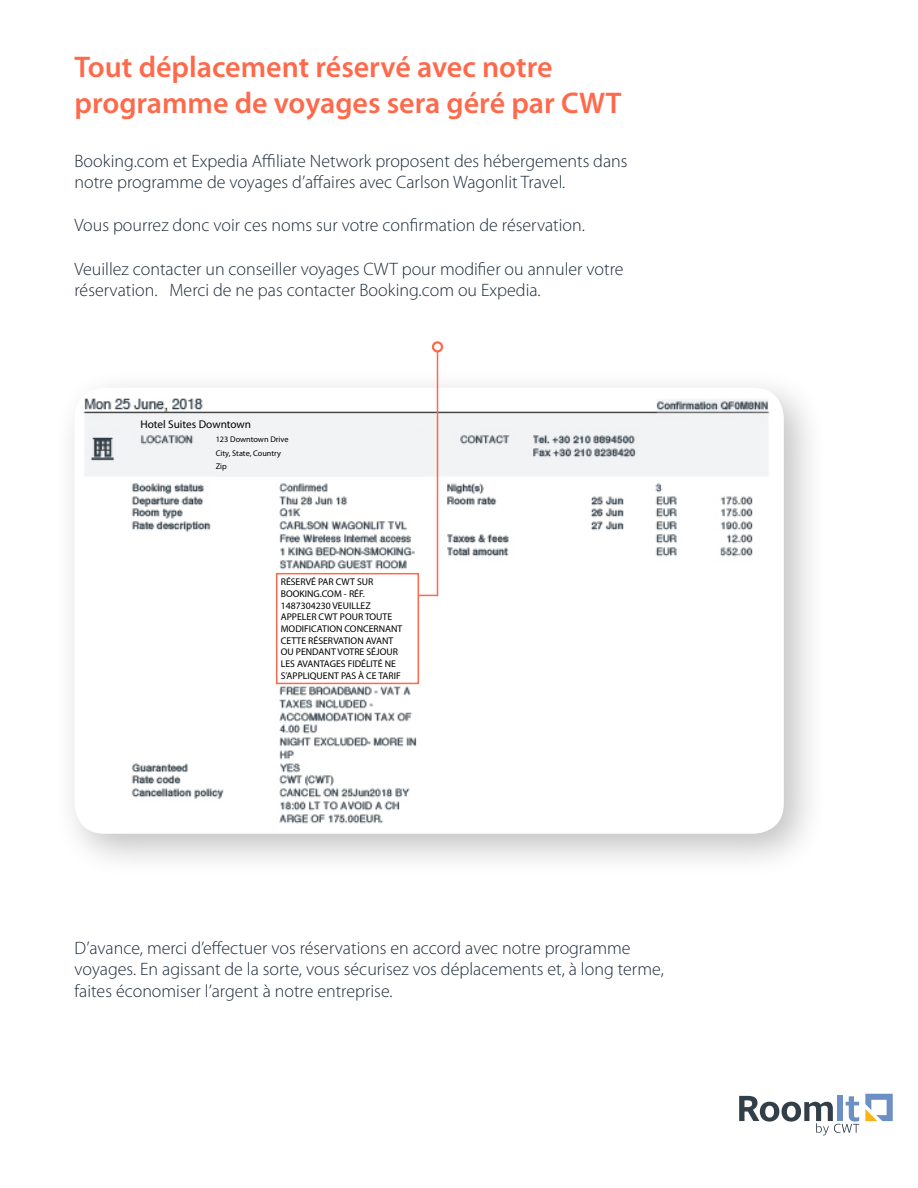
<style>
.page{position:relative;width:918px;height:1188px;background:#fff}
.page>*{position:absolute;margin:0;border:0;box-sizing:border-box;transform-origin:0 0}
.t1{font:600 30px/36px "Myriad Pro";color:#ff694b}
.t2{font:300 18px/21.6px "Myriad Pro";color:#1c2b39}
.t3{font:11.25px "Myriad Pro";color:#000}
.t4{font:9.75px/11.7px "Myriad Pro";color:#000}
.t5{font:8.25px/13.5px "Myriad Pro";color:#000}
</style>
<div class="page">
<div style="left:53px;top:366px;width:775px;height:512px;background:#000;opacity:.25"></div>
<img style="left:75px;top:388px;width:709px;height:446px">
<svg style="left:865px;top:1094px;width:28px;height:27px"></svg>
<div style="left:837px;top:1095px;width:6px;height:26px;background:#6d90c4"></div>
<svg style="left:739px;top:1096px;width:120px;height:39px"></svg>
<div style="left:132px;top:417px;width:284px;height:16px;background:#f2f3f5"></div>
<div style="left:214px;top:433px;width:212px;height:43px;background:#f2f3f5"></div>
<div style="left:279px;top:571px;width:159px;height:113px;background:#fff"></div>
<div style="left:276px;top:573px;width:143px;height:111px;border:2px solid #ff694b"></div>
<svg style="left:419px;top:595px;width:18px;height:1px"></svg>
<hr style="left:437px;top:351px;width:1px;height:245px;background:#ff694b">
<div style="left:432px;top:341px;width:11px;height:12px;border:2px solid #ff694b;border-radius:50%"></div>
<h1 class="t1" style="left:75px;top:48px;width:549px">Tout déplacement réservé avec notre programme de voyages sera géré par CWT</h1>
<p class="t2" style="left:75px;top:150px;width:555px">Booking.com et Expedia Affiliate Network proposent des hébergements dans notre programme de voyages d’affaires avec Carlson Wagonlit Travel.</p>
<p class="t2" style="left:75px;top:214px;width:512px">Vous pourrez donc voir ces noms sur votre confirmation de réservation.</p>
<p class="t2" style="left:75px;top:258px;width:551px">Veuillez contacter un conseiller voyages CWT pour modifier ou annuler votre réservation. Merci de ne pas contacter Booking.com ou Expedia.</p>
<p class="t3" style="left:140px;top:418px;width:112px">Hotel Suites Downtown</p>
<p class="t5" style="left:216px;top:433px;width:74px">123 Downtown Drive<br>City, State, Country<br>Zip</p>
<p class="t4" style="left:281px;top:576px;width:123px">RÉSERVÉ PAR CWT SUR<br>BOOKING.COM - RÉF.<br>1487304230 VEUILLEZ<br>APPELER CWT POUR TOUTE<br>MODIFICATION CONCERNANT<br>CETTE RÉSERVATION AVANT<br>OU PENDANT VOTRE SÉJOUR<br>LES AVANTAGES FIDÉLITÉ NE<br>S’APPLIQUENT PAS À CE TARIF</p>
<p class="t2" style="left:75px;top:937px;width:591px">D’avance, merci d’effectuer vos réservations en accord avec notre programme voyages. En agissant de la sorte, vous sécurisez vos déplacements et, à long terme, faites économiser l’argent à notre entreprise.</p>
</div>
